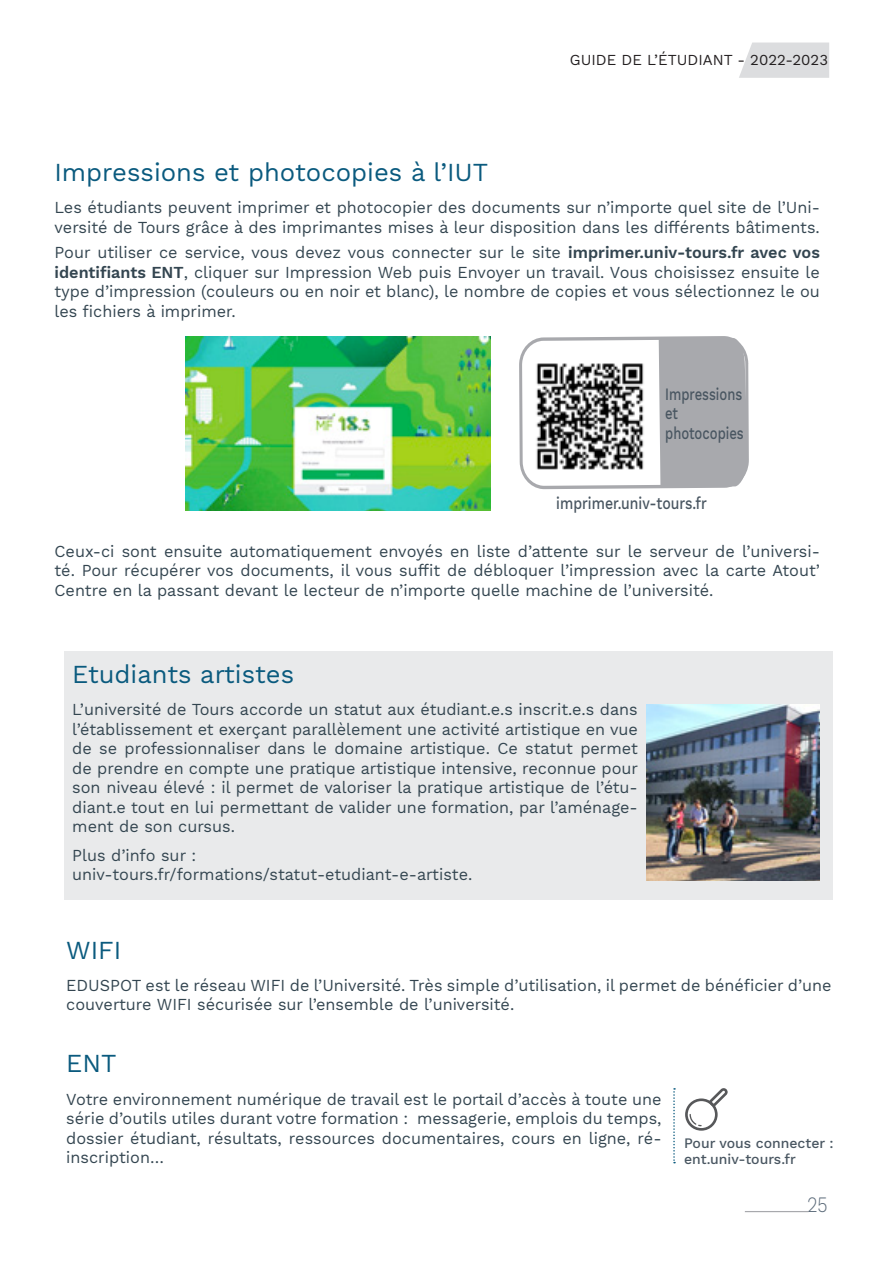
<style>
.page{position:relative;width:893px;height:1263px;background:#fff}
.page>*{position:absolute;margin:0;border:0;box-sizing:border-box;transform-origin:0 0}
.titre_sous_titre_ble{font:25.5px "Work Sans";color:#0a5a7e}
.t1{font:300 21.6px "Work Sans";color:#5b6a79;scale:.83 1}
.info_loupe{font:500 17.1px "Work Sans";color:#495661;scale:.76 1}
.info_loupe-2{font:500 17.1px "Work Sans";color:#495661;scale:.82 1}
.texte{font:16.5px/19.5px "Work Sans";color:#334550;text-align:justify}
.t2{font:15px "Work Sans";color:#231f20}
.info_loupe-3{font:500 14.25px "Work Sans";color:#495661}
.s1{font-weight:600}
</style>
<div class="page">
<svg style="left:739px;top:43px;width:90px;height:35px;background:#dedfe1"></svg>
<hr style="left:745px;top:1211px;width:64px;height:1px;background:#a8a9ad">
<div style="left:64px;top:651px;width:769px;height:248px;background:#e9eaeb"></div>
<svg style="left:673px;top:1088px;width:2px;height:75px"></svg>
<img style="left:646px;top:704px;width:174px;height:176px">
<img style="left:185px;top:336px;width:305px;height:174px">
<svg style="left:519px;top:336px;width:230px;height:153px"></svg>
<svg style="left:685px;top:1088px;width:43px;height:43px"></svg>
<img style="left:534px;top:360px;width:112px;height:110px">
<p class="t2" style="left:570px;top:51px;width:260px">GUIDE DE L’ÉTUDIANT - 2022-2023</p>
<p class="titre_sous_titre_ble" style="left:55px;top:157px;width:435px">Impressions et photocopies à l’IUT</p>
<p class="texte" style="left:55px;top:199px;width:767px">Les étudiants peuvent imprimer et photocopier des documents sur n’importe quel site de l’Uni&shy;versité de Tours grâce à des imprimantes mises à leur disposition dans les différents bâtiments.</p>
<p class="texte" style="left:55px;top:244px;width:767px">Pour utiliser ce service, vous devez vous connecter sur le site <span class="s1">imprimer.univ-tours.fr avec vos identifiants ENT</span>, cliquer sur Impression Web puis Envoyer un travail. Vous choisissez ensuite le type d’impression (couleurs ou en noir et blanc), le nombre de copies et vous sélectionnez le ou les fichiers à imprimer.</p>
<p class="info_loupe" style="left:665px;top:384px;width:103px">Impressions</p>
<p class="info_loupe" style="left:665px;top:403px;width:18px">et</p>
<p class="info_loupe" style="left:665px;top:423px;width:105px">photocopies</p>
<p class="info_loupe-2" style="left:556px;top:493px;width:185px">imprimer.univ-tours.fr</p>
<p class="texte" style="left:55px;top:542px;width:767px">Ceux-ci sont ensuite automatiquement envoyés en liste d’attente sur le serveur de l’universi&shy;té. Pour récupérer vos documents, il vous suffit de débloquer l’impression avec la carte Atout’ Centre en la passant devant le lecteur de n’importe quelle machine de l’université.</p>
<p class="titre_sous_titre_ble" style="left:72px;top:659px;width:223px">Etudiants artistes</p>
<p class="texte" style="left:72px;top:700px;width:567px">L’université de Tours accorde un statut aux étudiant.e.s inscrit.e.s dans l’établissement et exerçant parallèlement une activité artistique en vue de se professionnaliser dans le domaine artistique. Ce statut permet de prendre en compte une pratique artistique intensive, reconnue pour son niveau élevé : il permet de valoriser la pratique artistique de l’étu&shy;diant.e tout en lui permettant de valider une formation, par l’aménage&shy;ment de son cursus.</p>
<p class="texte" style="left:72px;top:846px;width:125px">Plus d’info sur :</p>
<p class="texte" style="left:72px;top:865px;width:402px">univ-tours.fr/formations/statut-etudiant-e-artiste.</p>
<p class="titre_sous_titre_ble" style="left:66px;top:935px;width:57px">WIFI</p>
<p class="texte" style="left:66px;top:976px;width:767px">EDUSPOT est le réseau WIFI de l’Université. Très simple d’utilisation, il permet de bénéficier d’une couverture WIFI sécurisée sur l’ensemble de l’université.</p>
<p class="titre_sous_titre_ble" style="left:66px;top:1048px;width:52px">ENT</p>
<p class="texte" style="left:66px;top:1090px;width:597px">Votre environnement numérique de travail est le portail d’accès à toute une série d’outils utiles durant votre formation : messagerie, emplois du temps, dossier étudiant, résultats, ressources documentaires, cours en ligne, ré&shy;inscription…</p>
<p class="info_loupe-3" style="left:684px;top:1134px;width:151px">Pour vous connecter :</p>
<p class="info_loupe-3" style="left:684px;top:1151px;width:113px">ent.univ-tours.fr</p>
<h2 class="t1" style="left:807px;top:1191px;width:26px">25</h2>
</div>
